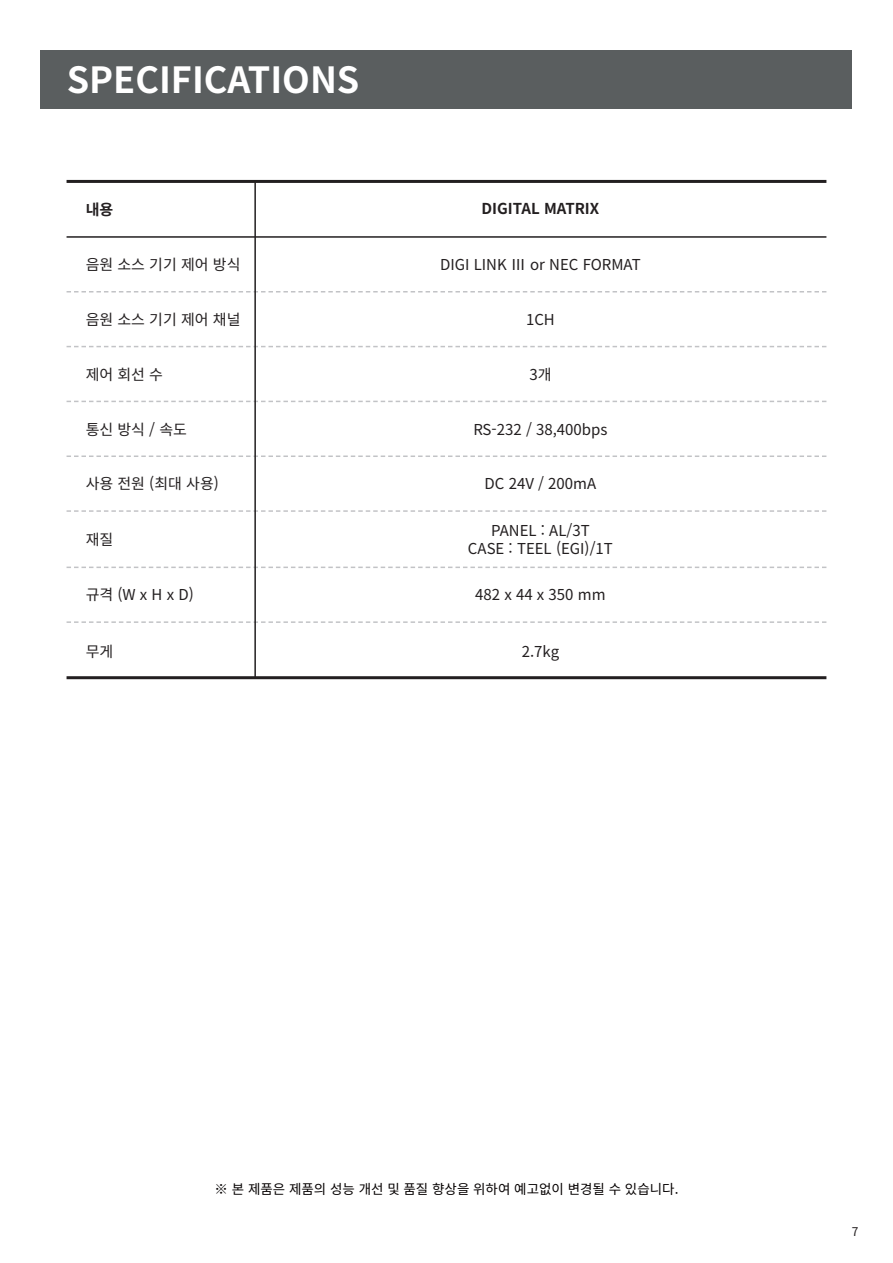
<style>
.page{position:relative;width:893px;height:1263px;background:#fff}
.page>*{position:absolute;margin:0;border:0;box-sizing:border-box;transform-origin:0 0}
.t1{font:700 36px "Noto Sans CJ Kkr";color:#fff}
.t2{font:15px/18px "Noto Sans CJ Kkr";color:#231f20;text-align:center}
.t3{font:700 15px "Noto Sans CJ Kkr";color:#231f20}
.t4{font:13.5px "Noto Sans CJ Kkr";color:#050000}
.t5{font:12px "Noto Sans CJ Kkr";color:#231f20}
</style>
<div class="page">
<div style="left:41px;top:51px;width:811px;height:58px;background:#5a5e5f"></div>
<hr style="left:67px;top:676px;width:759px;height:3px;background:#231f20">
<hr style="left:67px;top:180px;width:759px;height:3px;background:#231f20">
<hr style="left:67px;top:236px;width:759px;height:2px;background:#231f20">
<svg style="left:67px;top:291px;width:759px;height:1px"></svg>
<svg style="left:67px;top:346px;width:759px;height:1px"></svg>
<svg style="left:67px;top:401px;width:759px;height:1px"></svg>
<svg style="left:67px;top:455px;width:759px;height:2px"></svg>
<svg style="left:67px;top:510px;width:759px;height:2px"></svg>
<svg style="left:67px;top:567px;width:759px;height:1px"></svg>
<svg style="left:67px;top:621px;width:759px;height:2px"></svg>
<hr style="left:254px;top:182px;width:2px;height:496px;background:#231f20">
<h1 class="t1" style="left:67px;top:60px;width:294px">SPECIFICATIONS</h1>
<p class="t3" style="left:86px;top:201px;width:29px">내용</p>
<p class="t3" style="left:481px;top:200px;width:119px">DIGITAL MATRIX</p>
<p class="t2" style="left:86px;top:256px;width:156px">음원 소스 기기 제어 방식</p>
<p class="t2" style="left:440px;top:256px;width:202px">DIGI LINK Ⅲ or NEC FORMAT</p>
<p class="t2" style="left:86px;top:311px;width:156px">음원 소스 기기 제어 채널</p>
<p class="t2" style="left:526px;top:311px;width:30px">1CH</p>
<p class="t2" style="left:86px;top:365px;width:79px">제어 회선 수</p>
<p class="t2" style="left:529px;top:365px;width:24px">3개</p>
<p class="t2" style="left:86px;top:420px;width:103px">통신 방식 / 속도</p>
<p class="t2" style="left:86px;top:475px;width:135px">사용 전원 (최대 사용)</p>
<p class="t2" style="left:473px;top:420px;width:136px">RS-232 / 38,400bps</p>
<p class="t2" style="left:485px;top:475px;width:113px">DC 24V / 200mA</p>
<p class="t2" style="left:86px;top:531px;width:29px">재질</p>
<p class="t2" style="left:468px;top:522px;width:146px">PANEL : AL/3T<br>CASE : TEEL (EGI)/1T</p>
<p class="t2" style="left:86px;top:586px;width:110px">규격 (W x H x D)</p>
<p class="t2" style="left:475px;top:586px;width:132px">482 x 44 x 350 mm</p>
<p class="t2" style="left:86px;top:642px;width:29px">무게</p>
<p class="t2" style="left:522px;top:642px;width:39px">2.7kg</p>
<p class="t4" style="left:215px;top:1182px;width:465px">※ 본 제품은 제품의 성능 개선 및 품질 향상을 위하여 예고없이 변경될 수 있습니다.</p>
<p class="t5" style="left:852px;top:1225px;width:8px">7</p>
</div>
